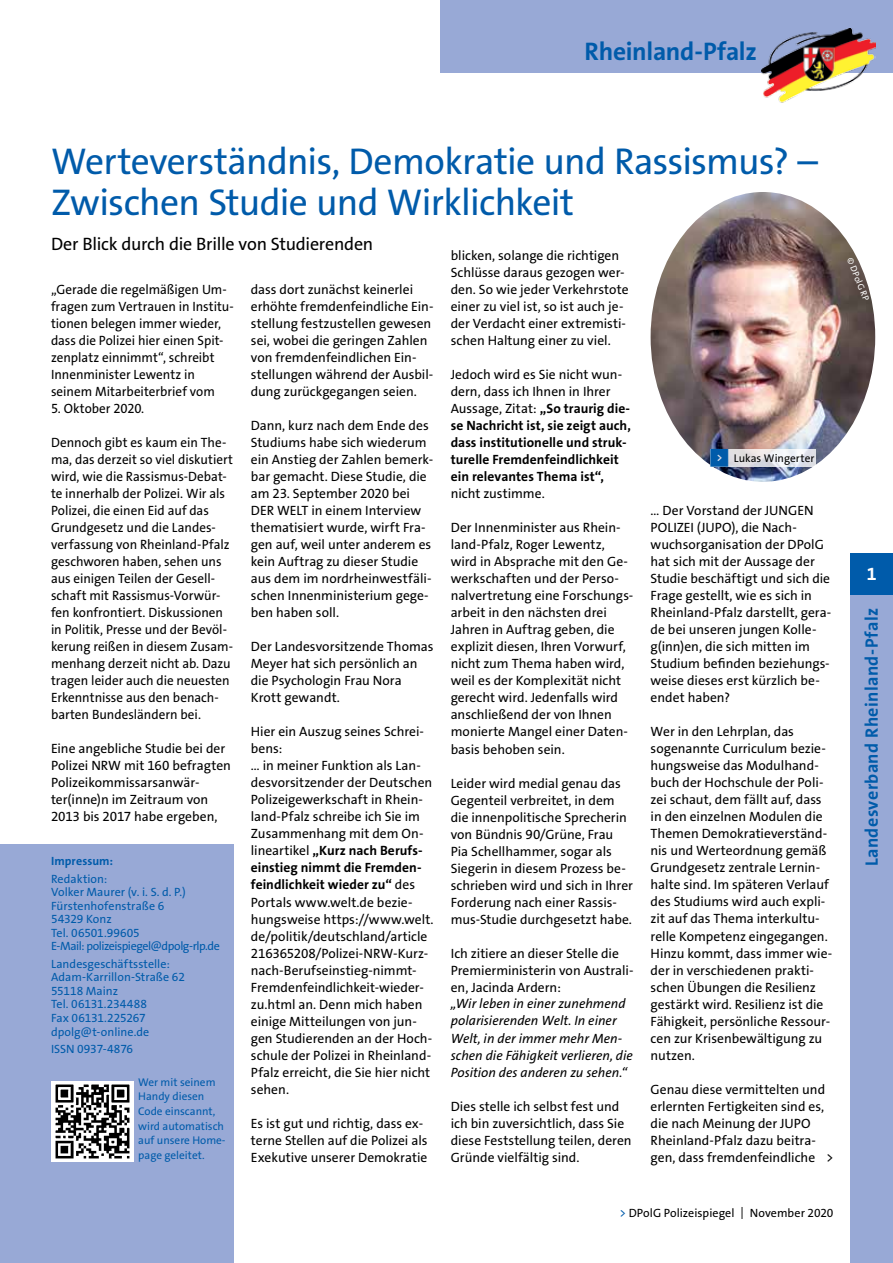
<style>
.page{position:relative;width:893px;height:1263px;background:#fff}
.page>*{position:absolute;margin:0;border:0;box-sizing:border-box;transform-origin:0 0}
.t1{font:37.5px/40.5px "The Sans Os F";letter-spacing:-.02em;color:#005baa}
.t2{font:700 25.5px "The Sans Os F";letter-spacing:-.01em;color:#005baa}
.t3{font:18px "The Sans Os F";letter-spacing:-.015em;color:#000}
.t4{font:700 18px "The Sans Os F";letter-spacing:.02em;color:#005baa}
.t5{font:700 18px "The Sans Os F";color:#fff}
.t6{font:13.5px/17px "The Sans Os F";color:#000}
.t7{font:700 13.5px/17px "The Sans Os F";letter-spacing:.005em;color:#000}
.t8{font:italic 13.5px/17px "The Sans Os F";color:#000}
.t9{font:12px/13.5px "The Sans Os F";letter-spacing:-.005em;color:#005baa}
.t10{font:12px "The Sans Os F";color:#000}
.t11{font:700 12px "The Sans Os F";letter-spacing:.005em;color:#005baa}
.t12{font:11.25px/14.7px "The Sans Os F";color:#005baa}
.t13{font:11.25px "The Sans Os F";letter-spacing:.005em;color:#000}
.t14{font:9px "The Sans Os F";color:#fff}
.s1{font-weight:400}
.s2{font-weight:700}
.s3{font-family:"Top Numbers";color:#005baa}
.s4{color:#005baa}
</style>
<div class="page">
<div style="left:0;top:844px;width:234px;height:419px;background:#98a9d6"></div>
<div style="left:51px;top:1081px;width:83px;height:81px;background:#fff"></div>
<img style="left:55px;top:1084px;width:75px;height:75px">
<img style="left:651px;top:192px;width:224px;height:290px">
<svg style="left:710px;top:449px;width:106px;height:17px"></svg>
<div style="left:850px;top:553px;width:43px;height:42px;background:#005baa"></div>
<div style="left:850px;top:595px;width:43px;height:668px;background:#98a9d6"></div>
<div style="left:440px;top:0;width:453px;height:72px;background:#98a9d6"></div>
<img style="left:761px;top:28px;width:114px;height:75px">
<h2 class="t2" style="left:584px;top:35px;width:174px">Rheinland-Pfalz</h2>
<h1 class="t1" style="left:51px;top:142px;width:768px">Werteverständnis, Demokratie und Rassismus? –<br>Zwischen Studie und Wirklichkeit</h1>
<h3 class="t3" style="left:51px;top:232px;width:324px">Der Blick durch die Brille von Studierenden</h3>
<p class="t6" style="left:51px;top:281px;width:184px">„Gerade die regelmäßigen Um&shy;fragen zum Vertrauen in Institu&shy;tionen belegen immer wieder, dass die Polizei hier einen Spit&shy;zenplatz einnimmt“, schreibt<br>Innenminister Lewentz in seinem Mitarbeiterbrief vom</p>
<p class="t6" style="left:51px;top:400px;width:95px">5. Oktober 2020.</p>
<p class="t6" style="left:51px;top:434px;width:184px">Dennoch gibt es kaum ein The&shy;ma, das derzeit so viel diskutiert wird, wie die Rassismus-Debat&shy;te innerhalb der Polizei. Wir als<br>Polizei, die einen Eid auf das<br>Grundgesetz und die Landes&shy;verfassung von Rheinland-Pfalz geschworen haben, sehen uns aus einigen Teilen der Gesell&shy;schaft mit Rassismus-Vorwür&shy;fen konfrontiert. Diskussionen in Politik, Presse und der Bevöl&shy;kerung reißen in diesem Zusam&shy;menhang derzeit nicht ab. Dazu tragen leider auch die neuesten<br>Erkenntnisse aus den benach&shy;barten Bundesländern bei.</p>
<p class="t6" style="left:51px;top:740px;width:182px">Eine angebliche Studie bei der<br>Polizei NRW mit 160 befragten<br>Polizeikommissarsanwär&shy;ter(inne)n im Zeitraum von<br>2013 bis 2017 habe ergeben,</p>
<p class="t6" style="left:451px;top:247px;width:179px">blicken, solange die richtigen<br>Schlüsse daraus gezogen wer&shy;den. So wie jeder Verkehrstote einer zu viel ist, so ist auch je&shy;der Verdacht einer extremisti&shy;schen Haltung einer zu viel.</p>
<p class="t7" style="left:451px;top:366px;width:182px"><span class="s1">Jedoch wird es Sie nicht wun&shy;dern, dass ich Ihnen in Ihrer<br>Aussage, Zitat:</span> „So traurig die&shy;se Nachricht ist, sie zeigt auch, dass institutionelle und struk&shy;turelle Fremdenfeindlichkeit ein relevantes Thema ist“,</p>
<p class="t6" style="left:451px;top:485px;width:96px">nicht zustimme.</p>
<p class="t6" style="left:451px;top:519px;width:184px">Der Innenminister aus Rhein&shy;land-Pfalz, Roger Lewentz, wird in Absprache mit den Ge&shy;werkschaften und der Perso&shy;nalvertretung eine Forschungs&shy;arbeit in den nächsten drei<br>Jahren in Auftrag geben, die explizit diesen, Ihren Vorwurf, nicht zum Thema haben wird, weil es der Komplexität nicht gerecht wird. Jedenfalls wird anschließend der von Ihnen monierte Mangel einer Daten&shy;basis behoben sein.</p>
<p class="t6" style="left:451px;top:775px;width:184px">Leider wird medial genau das<br>Gegenteil verbreitet, in dem die innenpolitische Sprecherin von Bündnis 90/Grüne, Frau<br>Pia Schellhammer, sogar als<br>Siegerin in diesem Prozess be&shy;schrieben wird und sich in Ihrer<br>Forderung nach einer Rassis&shy;mus-Studie durchgesetzt habe.</p>
<p class="t6" style="left:451px;top:945px;width:184px">Ich zitiere an dieser Stelle die<br>Premierministerin von Australi&shy;en, Jacinda Ardern:</p>
<p class="t8" style="left:451px;top:995px;width:184px">„Wir leben in einer zunehmend polarisierenden Welt. In einer<br>Welt, in der immer mehr Men&shy;schen die Fähigkeit verlieren, die<br>Position des anderen zu sehen.“</p>
<p class="t6" style="left:451px;top:1097px;width:182px">Dies stelle ich selbst fest und ich bin zuversichtlich, dass Sie diese Feststellung teilen, deren<br>Gründe vielfältig sind.</p>
<p class="t6" style="left:251px;top:281px;width:184px">dass dort zunächst keinerlei erhöhte fremdenfeindliche Ein&shy;stellung festzustellen gewesen sei, wobei die geringen Zahlen von fremdenfeindlichen Ein&shy;stellungen während der Ausbil&shy;dung zurückgegangen seien.</p>
<p class="t6" style="left:251px;top:417px;width:184px">Dann, kurz nach dem Ende des<br>Studiums habe sich wiederum ein Anstieg der Zahlen bemerk&shy;bar gemacht. Diese Studie, die am 23. September 2020 bei<br>DER WELT in einem Interview thematisiert wurde, wirft Fra&shy;gen auf, weil unter anderem es kein Auftrag zu dieser Studie aus dem im nordrheinwestfäli&shy;schen Innenministerium gege&shy;ben haben soll.</p>
<p class="t6" style="left:251px;top:638px;width:184px">Der Landesvorsitzende Thomas<br>Meyer hat sich persönlich an die Psychologin Frau Nora<br>Krott gewandt.</p>
<p class="t6" style="left:251px;top:723px;width:184px">Hier ein Auszug seines Schrei&shy;bens:<br>... in meiner Funktion als Lan&shy;desvorsitzender der Deutschen<br>Polizeigewerkschaft in Rhein&shy;land-Pfalz schreibe ich Sie im<br>Zusammenhang mit dem On&shy;lineartikel <span class="s2">„Kurz nach Berufs&shy;einstieg nimmt die Fremden&shy;feindlichkeit wieder zu“</span> des<br>Portals www.welt.de bezie&shy;hungsweise https://www.welt. de/politik/deutschland/article<br>216365208/Polizei-NRW-Kurz&shy;nach-Berufseinstieg-nimmt-<br>Fremdenfeindlichkeit-wieder&shy;zu.html an. Denn mich haben einige Mitteilungen von jun&shy;gen Studierenden an der Hoch&shy;schule der Polizei in Rheinland-<br>Pfalz erreicht, die Sie hier nicht sehen.</p>
<p class="t6" style="left:251px;top:1115px;width:178px">Es ist gut und richtig, dass ex&shy;terne Stellen auf die Polizei als<br>Exekutive unserer Demokratie</p>
<p class="t13" style="left:710px;top:451px;width:106px"><span class="s3">&lt;</span> Lukas Wingerter</p>
<p class="t6" style="left:651px;top:502px;width:182px">... Der Vorstand der JUNGEN<br>POLIZEI (JUPO), die Nach&shy;wuchsorganisation der DPolG hat sich mit der Aussage der<br>Studie beschäftigt und sich die<br>Frage gestellt, wie es sich in<br>Rheinland-Pfalz darstellt, gera&shy;de bei unseren jungen Kolle&shy;g(inn)en, die sich mitten im<br>Studium befinden beziehungs&shy;weise dieses erst kürzlich be&shy;endet haben?</p>
<p class="t6" style="left:651px;top:723px;width:183px">Wer in den Lehrplan, das sogenannte Curriculum bezie&shy;hungsweise das Modulhand&shy;buch der Hochschule der Poli&shy;zei schaut, dem fällt auf, dass in den einzelnen Modulen die<br>Themen Demokratieverständ&shy;nis und Werteordnung gemäß<br>Grundgesetz zentrale Lernin&shy;halte sind. Im späteren Verlauf des Studiums wird auch expli&shy;zit auf das Thema interkultu&shy;relle Kompetenz eingegangen.<br>Hinzu kommt, dass immer wie&shy;der in verschiedenen prakti&shy;schen Übungen die Resilienz gestärkt wird. Resilienz ist die<br>Fähigkeit, persönliche Ressour&shy;cen zur Krisenbewältigung zu nutzen.</p>
<p class="t6" style="left:651px;top:1081px;width:184px">Genau diese vermittelten und erlernten Fertigkeiten sind es, die nach Meinung der JUPO<br>Rheinland-Pfalz dazu beitra&shy;gen, dass fremdenfeindliche &gt;</p>
<p class="t11" style="left:51px;top:853px;width:64px">Impressum:</p>
<p class="t9" style="left:51px;top:872px;width:170px">Redaktion:<br>Volker Maurer (v. i. S. d. P.)<br>Fürstenhofenstraße 6<br>54329 Konz<br>Tel. 06501.99605<br>E-Mail: polizeispiegel@dpolg-rlp.de</p>
<p class="t9" style="left:51px;top:957px;width:135px">Landesgeschäftsstelle:<br>Adam-Karrillon-Straße 62<br>55118 Mainz<br>Tel. 06131.234488<br>Fax 06131.225267 dpolg@t-online.de</p>
<p class="t9" style="left:51px;top:1042px;width:84px">ISSN 0937-4876</p>
<p class="t12" style="left:138px;top:1074px;width:88px">Wer mit seinem<br>Handy diesen<br>Code einscannt, wird automatisch auf unsere Home&shy;page geleitet.</p>
<p class="t14" style="left:855px;top:256px;width:47px;rotate:68deg">© DPolG RP</p>
<h3 class="t5" style="left:867px;top:562px;width:11px">1</h3>
<h3 class="t4" style="left:860px;top:866px;width:260px;rotate:-90deg">Landesverband Rheinland-Pfalz</h3>
<p class="t10" style="left:619px;top:1205px;width:215px"><span class="s4">&gt;</span> DPolG Polizeispiegel | November 2020</p>
</div>
